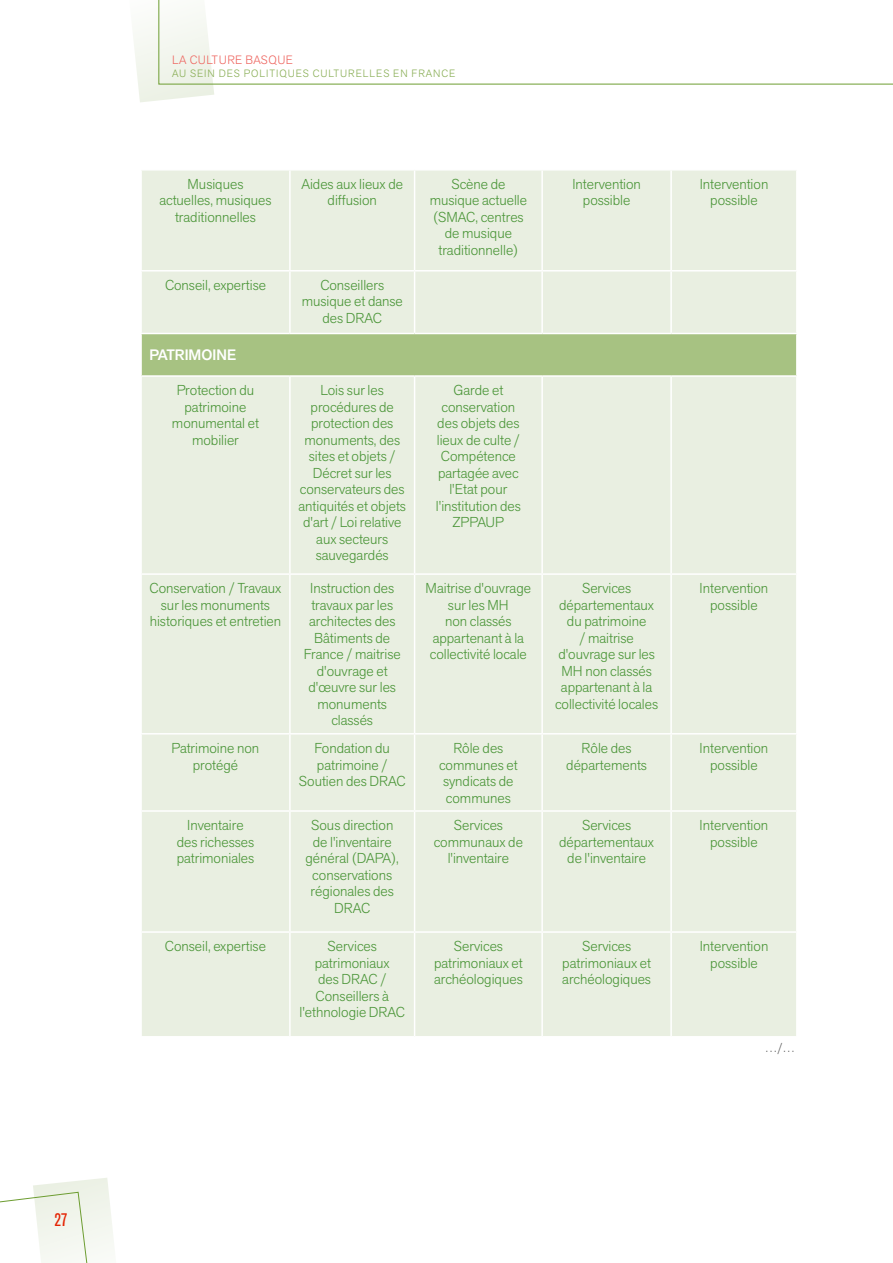
<style>
.page{position:relative;width:893px;height:1263px;background:#fff}
.page>*{position:absolute;margin:0;border:0;box-sizing:border-box;transform-origin:0 0}
.t1{font:condensed 18px "Akzidenz Grotesk BE";color:#e42404}
.t2{font:500 15px "Akzid Grtsk Next";color:#fff}
.t3{font:300 14.25px/16.5px "Akzid Grtsk Next";color:#4a9537;text-align:center}
.t4{font:300 12px "Akzid Grtsk Next";letter-spacing:.04em;color:#ee655f}
.t5{font:300 12px "Akzid Grtsk Next";color:#525252}
.t6{font:300 10.5px "Akzid Grtsk Next";letter-spacing:.09em;color:#86ac51}
</style>
<div class="page">
<svg style="left:133px;top:0;width:81px;height:102px"></svg>
<svg style="left:159px;top:0;width:734px;height:84px"></svg>
<svg style="left:0;top:1178px;width:114px;height:85px"></svg>
<div style="left:142px;top:171px;width:654px;height:865px;background:#e9efe1"></div>
<div style="left:141px;top:333px;width:656px;height:43px;background:#a7c282"></div>
<hr style="left:140px;top:333px;width:150px;height:1px;background:#fff">
<hr style="left:290px;top:333px;width:125px;height:1px;background:#fff">
<hr style="left:415px;top:333px;width:127px;height:1px;background:#fff">
<hr style="left:542px;top:333px;width:129px;height:1px;background:#fff">
<hr style="left:671px;top:333px;width:127px;height:1px;background:#fff">
<hr style="left:289px;top:171px;width:2px;height:99px;background:#fff">
<hr style="left:414px;top:171px;width:1px;height:99px;background:#fff">
<hr style="left:541px;top:171px;width:2px;height:99px;background:#fff">
<hr style="left:670px;top:171px;width:2px;height:99px;background:#fff">
<hr style="left:140px;top:270px;width:150px;height:2px;background:#fff">
<hr style="left:290px;top:270px;width:125px;height:2px;background:#fff">
<hr style="left:289px;top:272px;width:2px;height:61px;background:#fff">
<hr style="left:415px;top:270px;width:127px;height:2px;background:#fff">
<hr style="left:414px;top:272px;width:1px;height:61px;background:#fff">
<hr style="left:542px;top:270px;width:129px;height:2px;background:#fff">
<hr style="left:541px;top:272px;width:2px;height:61px;background:#fff">
<hr style="left:671px;top:270px;width:127px;height:2px;background:#fff">
<hr style="left:670px;top:272px;width:2px;height:61px;background:#fff">
<hr style="left:140px;top:334px;width:2px;height:41px;background:#fff">
<hr style="left:796px;top:334px;width:2px;height:41px;background:#fff">
<hr style="left:140px;top:375px;width:150px;height:2px;background:#fff">
<hr style="left:290px;top:375px;width:125px;height:2px;background:#fff">
<hr style="left:289px;top:377px;width:2px;height:196px;background:#fff">
<hr style="left:415px;top:375px;width:127px;height:2px;background:#fff">
<hr style="left:414px;top:377px;width:1px;height:196px;background:#fff">
<hr style="left:542px;top:375px;width:129px;height:2px;background:#fff">
<hr style="left:541px;top:377px;width:2px;height:196px;background:#fff">
<hr style="left:671px;top:375px;width:127px;height:2px;background:#fff">
<hr style="left:670px;top:377px;width:2px;height:196px;background:#fff">
<hr style="left:140px;top:573px;width:150px;height:2px;background:#fff">
<hr style="left:290px;top:573px;width:125px;height:2px;background:#fff">
<hr style="left:289px;top:575px;width:2px;height:158px;background:#fff">
<hr style="left:415px;top:573px;width:127px;height:2px;background:#fff">
<hr style="left:414px;top:575px;width:1px;height:158px;background:#fff">
<hr style="left:542px;top:573px;width:129px;height:2px;background:#fff">
<hr style="left:541px;top:575px;width:2px;height:158px;background:#fff">
<hr style="left:671px;top:573px;width:127px;height:2px;background:#fff">
<hr style="left:670px;top:575px;width:2px;height:158px;background:#fff">
<hr style="left:140px;top:733px;width:150px;height:1px;background:#fff">
<hr style="left:290px;top:733px;width:125px;height:1px;background:#fff">
<hr style="left:289px;top:734px;width:2px;height:76px;background:#fff">
<hr style="left:415px;top:733px;width:127px;height:1px;background:#fff">
<hr style="left:414px;top:734px;width:1px;height:76px;background:#fff">
<hr style="left:542px;top:733px;width:129px;height:1px;background:#fff">
<hr style="left:541px;top:734px;width:2px;height:76px;background:#fff">
<hr style="left:671px;top:733px;width:127px;height:1px;background:#fff">
<hr style="left:670px;top:734px;width:2px;height:76px;background:#fff">
<hr style="left:140px;top:810px;width:150px;height:2px;background:#fff">
<hr style="left:290px;top:810px;width:125px;height:2px;background:#fff">
<hr style="left:289px;top:812px;width:2px;height:119px;background:#fff">
<hr style="left:415px;top:810px;width:127px;height:2px;background:#fff">
<hr style="left:414px;top:812px;width:1px;height:119px;background:#fff">
<hr style="left:542px;top:810px;width:129px;height:2px;background:#fff">
<hr style="left:541px;top:812px;width:2px;height:119px;background:#fff">
<hr style="left:671px;top:810px;width:127px;height:2px;background:#fff">
<hr style="left:670px;top:812px;width:2px;height:119px;background:#fff">
<hr style="left:140px;top:931px;width:150px;height:2px;background:#fff">
<hr style="left:290px;top:931px;width:125px;height:2px;background:#fff">
<hr style="left:289px;top:933px;width:2px;height:103px;background:#fff">
<hr style="left:415px;top:931px;width:127px;height:2px;background:#fff">
<hr style="left:414px;top:933px;width:1px;height:103px;background:#fff">
<hr style="left:542px;top:931px;width:129px;height:2px;background:#fff">
<hr style="left:541px;top:933px;width:2px;height:103px;background:#fff">
<hr style="left:671px;top:931px;width:127px;height:2px;background:#fff">
<hr style="left:670px;top:933px;width:2px;height:103px;background:#fff">
<p class="t1" style="left:55px;top:1209px;width:15px">27</p>
<p class="t4" style="left:172px;top:52px;width:122px">la culture basque</p>
<p class="t6" style="left:172px;top:66px;width:284px">au sein des politiques culturelles en france</p>
<p class="t3" style="left:159px;top:176px;width:114px">Musiques actuelles, musiques traditionnelles</p>
<p class="t3" style="left:301px;top:176px;width:103px">Aides aux lieux de diffusion</p>
<p class="t3" style="left:430px;top:176px;width:99px">Scène de musique actuelle (SMAC, centres de musique traditionnelle)</p>
<p class="t3" style="left:572px;top:176px;width:70px">I ntervention possible</p>
<p class="t3" style="left:700px;top:176px;width:70px">I ntervention possible</p>
<p class="t3" style="left:165px;top:277px;width:102px">Conseil, expertise</p>
<p class="t3" style="left:302px;top:277px;width:103px">Conseillers musique et danse des DRAC</p>
<p class="t2" style="left:150px;top:345px;width:88px">PATRIMOINE</p>
<p class="t3" style="left:172px;top:382px;width:88px">Protection du patrimoine monumental et mobilier</p>
<p class="t3" style="left:298px;top:382px;width:109px">Lois sur les procédures de protection des monuments, des sites et objets /<br>Décret sur les conservateurs des antiquités et objets d'art / Loi relative aux secteurs sauvegardés</p>
<p class="t3" style="left:436px;top:382px;width:86px">Garde et conservation des objets des lieux de culte /<br>Compétence partagée avec l'Etat pour l'institution des<br>ZPPAUP</p>
<p class="t3" style="left:150px;top:580px;width:133px">Conservation / Travaux sur les monuments historiques et entretien</p>
<p class="t3" style="left:304px;top:580px;width:98px">I nstruction des travaux par les architectes des<br>Bâtiments de<br>France / maitrise d'ouvrage et d'œuvre sur les monuments classés</p>
<p class="t3" style="left:426px;top:580px;width:107px">Maitrise d'ouvrage sur les MH<br>non classés appartenant à la collectivité locale</p>
<p class="t3" style="left:555px;top:580px;width:105px">Services départementaux du patrimoine<br>/ maitrise d'ouvrage sur les<br>MH non classés appartenant à la collectivité locales</p>
<p class="t3" style="left:700px;top:580px;width:70px">I ntervention possible</p>
<p class="t3" style="left:172px;top:740px;width:89px">Patrimoine non protégé</p>
<p class="t3" style="left:299px;top:740px;width:108px">Fondation du patrimoine /<br>Soutien des DRAC</p>
<p class="t3" style="left:439px;top:740px;width:80px">Rôle des communes et syndicats de communes</p>
<p class="t3" style="left:566px;top:740px;width:82px">Rôle des départements</p>
<p class="t3" style="left:700px;top:740px;width:70px">I ntervention possible</p>
<p class="t3" style="left:177px;top:817px;width:79px">I nventaire des richesses patrimoniales</p>
<p class="t3" style="left:306px;top:817px;width:95px">Sous direction de l'inventaire général (DAPA), conservations régionales des<br>DRAC</p>
<p class="t3" style="left:434px;top:817px;width:91px">Services communaux de l'inventaire</p>
<p class="t3" style="left:559px;top:817px;width:96px">Services départementaux de l'inventaire</p>
<p class="t3" style="left:700px;top:817px;width:70px">I ntervention possible</p>
<p class="t3" style="left:165px;top:938px;width:102px">Conseil, expertise</p>
<p class="t3" style="left:300px;top:938px;width:107px">Services patrimoniaux<br>des DRAC /<br>Conseillers à l'ethnologie DRAC</p>
<p class="t3" style="left:434px;top:938px;width:90px">Services patrimoniaux et archéologiques</p>
<p class="t3" style="left:562px;top:938px;width:90px">Services patrimoniaux et archéologiques</p>
<p class="t3" style="left:700px;top:938px;width:70px">I ntervention possible</p>
<p class="t5" style="left:765px;top:1040px;width:32px">…/…</p>
</div>
